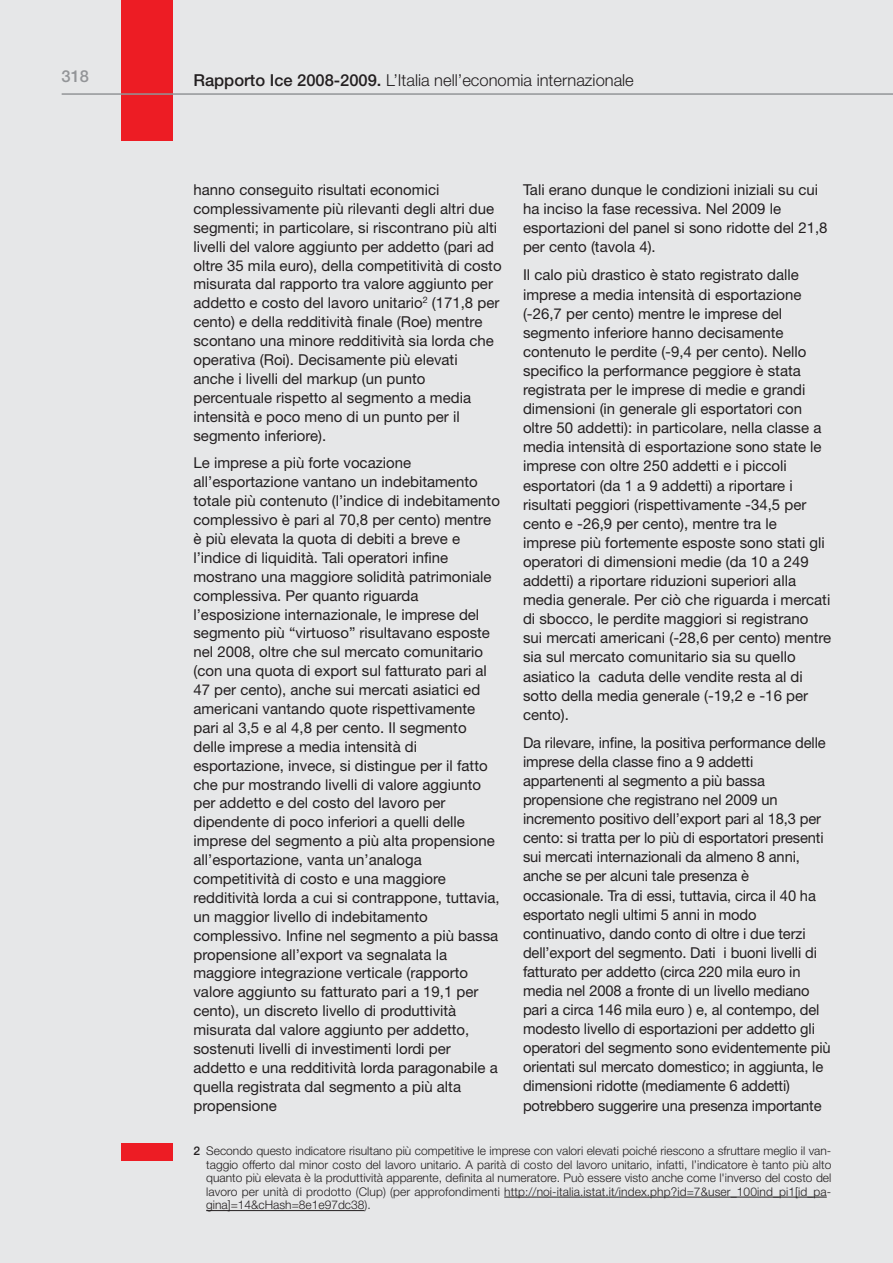
<style>
.page{position:relative;width:893px;height:1263px;background:#e6e7e8}
.page>*{position:absolute;margin:0;border:0;box-sizing:border-box;transform-origin:0 0}
.t1{font:300 16.5px "Helvetica Neue";color:#231f20}
.t2{font:500 16.5px "Helvetica Neue";color:#939598}
.t3{font:15px/18.9px "Helvetica Neue";color:#231f20}
.t4{font:300 12px/13.5px "Helvetica Neue";letter-spacing:.01em;color:#231f20;text-align:justify}
.s1{font-weight:500}
</style>
<div class="page">
<div style="left:121px;top:0;width:51px;height:140px;background:#ed1c24"></div>
<hr style="left:62px;top:93px;width:831px;height:2px;background:#939598">
<div style="left:122px;top:1144px;width:51px;height:17px;background:#ed1c24"></div>
<hr style="left:504px;top:1197px;width:323px;height:1px;background:#231f20">
<hr style="left:206px;top:1210px;width:158px;height:1px;background:#231f20">
<p class="t2" style="left:62px;top:70px;width:29px">318</p>
<p class="t1" style="left:193px;top:74px;width:442px"><span class="s1">Rapporto Ice 2008-2009.</span> L’Italia nell’economia internazionale</p>
<p class="t3" style="left:193px;top:182px;width:310px">hanno conseguito risultati economici complessivamente più rilevanti degli altri due segmenti; in particolare, si riscontrano più alti livelli del valore aggiunto per addetto (pari ad oltre 35 mila euro), della competitività di costo misurata dal rapporto tra valore aggiunto per addetto e costo del lavoro unitario<sup>2</sup> (171,8 per cento) e della redditività finale (Roe) mentre scontano una minore redditività sia lorda che operativa (Roi). Decisamente più elevati anche i livelli del markup (un punto percentuale rispetto al segmento a media intensità e poco meno di un punto per il segmento inferiore).</p>
<p class="t3" style="left:193px;top:455px;width:308px">Le imprese a più forte vocazione all’esportazione vantano un indebitamento totale più contenuto (l’indice di indebitamento complessivo è pari al 70,8 per cento) mentre è più elevata la quota di debiti a breve e l’indice di liquidità. Tali operatori infine mostrano una maggiore solidità patrimoniale complessiva. Per quanto riguarda l’esposizione internazionale, le imprese del segmento più “virtuoso” risultavano esposte nel 2008, oltre che sul mercato comunitario (con una quota di export sul fatturato pari al 47 per cento), anche sui mercati asiatici ed americani vantando quote rispettivamente pari al 3,5 e al 4,8 per cento. Il segmento delle imprese a media intensità di esportazione, invece, si distingue per il fatto che pur mostrando livelli di valore aggiunto per addetto e del costo del lavoro per dipendente di poco inferiori a quelli delle imprese del segmento a più alta propensione all’esportazione, vanta un’analoga competitività di costo e una maggiore redditività lorda a cui si contrappone, tuttavia, un maggior livello di indebitamento complessivo. Infine nel segmento a più bassa propensione all’export va segnalata la maggiore integrazione verticale (rapporto valore aggiunto su fatturato pari a 19,1 per cento), un discreto livello di produttività misurata dal valore aggiunto per addetto, sostenuti livelli di investimenti lordi per addetto e una redditività lorda paragonabile a quella registrata dal segmento a più alta propensione</p>
<p class="t3" style="left:523px;top:182px;width:306px">Tali erano dunque le condizioni iniziali su cui ha inciso la fase recessiva. Nel 2009 le esportazioni del panel si sono ridotte del 21,8 per cento (tavola 4).</p>
<p class="t3" style="left:523px;top:267px;width:310px">Il calo più drastico è stato registrato dalle imprese a media intensità di esportazione (-26,7 per cento) mentre le imprese del segmento inferiore hanno decisamente contenuto le perdite (-9,4 per cento). Nello specifico la performance peggiore è stata registrata per le imprese di medie e grandi dimensioni (in generale gli esportatori con oltre 50 addetti): in particolare, nella classe a media intensità di esportazione sono state le imprese con oltre 250 addetti e i piccoli esportatori (da 1 a 9 addetti) a riportare i risultati peggiori (rispettivamente -34,5 per cento e -26,9 per cento), mentre tra le imprese più fortemente esposte sono stati gli operatori di dimensioni medie (da 10 a 249 addetti) a riportare riduzioni superiori alla media generale. Per ciò che riguarda i mercati di sbocco, le perdite maggiori si registrano sui mercati americani (-28,6 per cento) mentre sia sul mercato comunitario sia su quello asiatico la caduta delle vendite resta al di sotto della media generale (-19,2 e -16 per cento).</p>
<p class="t3" style="left:523px;top:734px;width:309px">Da rilevare, infine, la positiva performance delle imprese della classe fino a 9 addetti appartenenti al segmento a più bassa propensione che registrano nel 2009 un incremento positivo dell’export pari al 18,3 per cento: si tratta per lo più di esportatori presenti sui mercati internazionali da almeno 8 anni, anche se per alcuni tale presenza è occasionale. Tra di essi, tuttavia, circa il 40 ha esportato negli ultimi 5 anni in modo continuativo, dando conto di oltre i due terzi dell’export del segmento. Dati i buoni livelli di fatturato per addetto (circa 220 mila euro in media nel 2008 a fronte di un livello mediano pari a circa 146 mila euro ) e, al contempo, del modesto livello di esportazioni per addetto gli operatori del segmento sono evidentemente più orientati sul mercato domestico; in aggiunta, le dimensioni ridotte (mediamente 6 addetti) potrebbero suggerire una presenza importante</p>
<p class="t4" style="left:206px;top:1145px;width:627px;text-indent:-13px"><span class="s1">2</span> Secondo questo indicatore risultano più competitive le imprese con valori elevati poiché riescono a sfruttare meglio il van&shy;taggio offerto dal minor costo del lavoro unitario. A parità di costo del lavoro unitario, infatti, l’indicatore è tanto più alto quanto più elevata è la produttività apparente, definita al numeratore. Può essere visto anche come l'inverso del costo del lavoro per unità di prodotto (Clup) (per approfondimenti http://noi-italia.istat.it/index.php?id=7&amp;user_100ind_pi1[id_pa&shy;gina]=14&amp;cHash=8e1e97dc38).</p>
</div>
